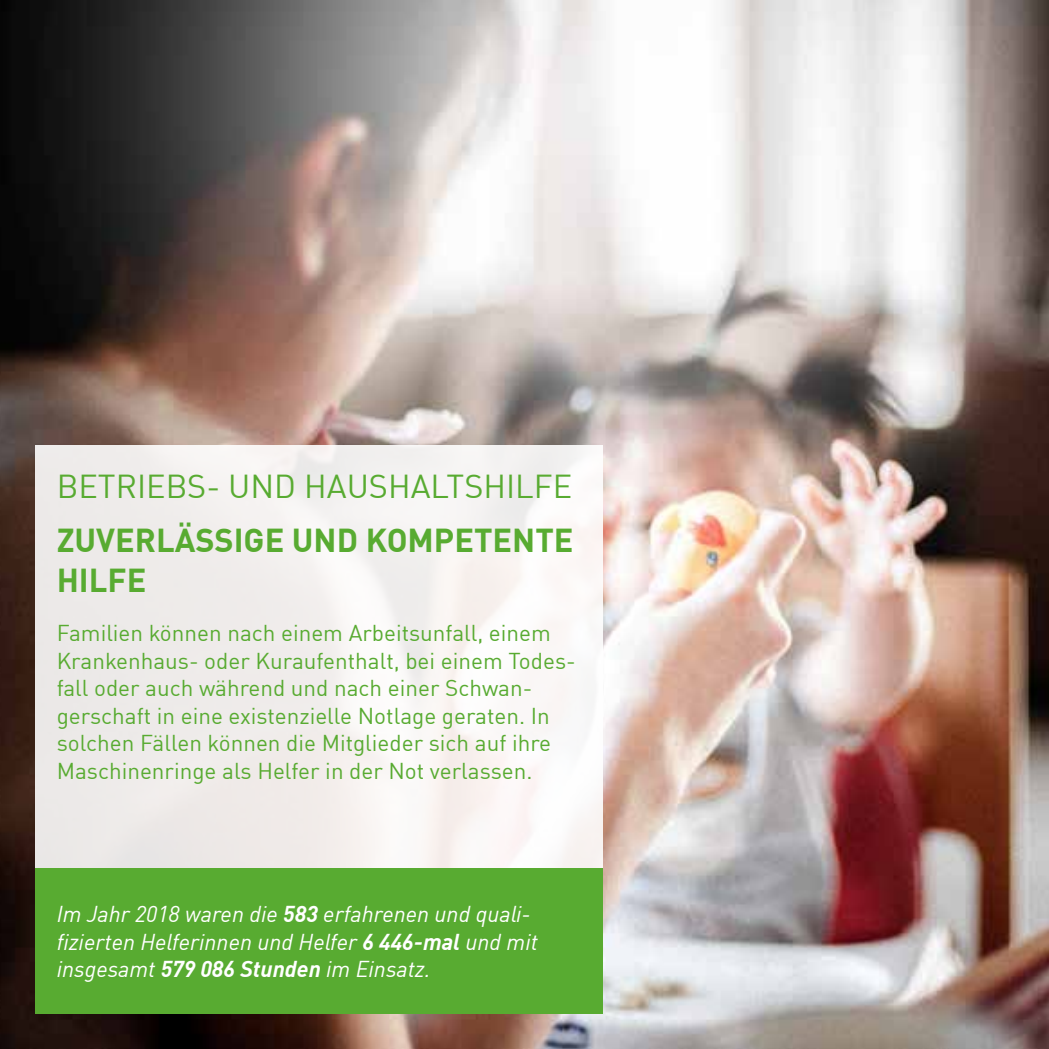
<style>
.page{position:relative;width:1049px;height:1049px;background:#fff}
.page>*{position:absolute;margin:0;border:0;box-sizing:border-box;transform-origin:0 0}
.t1{font:700 32.5px/40px "DIN Offc";color:#58ab31}
.t2{font:32.5px "DIN Offc";color:#58ab31}
.t3{font:22.5px/27.5px "DIN Offc";color:#58ab31}
.t4{font:italic 22.5px/27.5px "DIN Offc";color:#fff}
.s1{font-weight:700}
</style>
<div class="page">
<img style="left:0;top:0;width:1049px;height:1049px">
<div style="left:35px;top:445px;width:568px;height:423px;background:linear-gradient(to right,#ebe7e6,#fcf9f8)"></div>
<div style="left:35px;top:868px;width:568px;height:145px;background:#58ab31"></div>
<h1 class="t2" style="left:57px;top:466px;width:517px">BETRIEBS- UND HAUSHALTSHILFE</h1>
<h1 class="t1" style="left:57px;top:519px;width:518px">ZUVERLÄSSIGE UND KOMPETENTE<br>HILFE</h1>
<p class="t3" style="left:57px;top:619px;width:521px">Familien können nach einem Arbeitsunfall, einem Krankenhaus- oder Kuraufenthalt, bei einem Todes&shy;fall oder auch während und nach einer Schwan&shy;gerschaft in eine existenzielle Notlage geraten. In solchen Fällen können die Mitglieder sich auf ihre Maschinenringe als Helfer in der Not verlassen.</p>
<p class="t4" style="left:57px;top:900px;width:483px">Im Jahr 2018 waren die <span class="s1">583</span> erfahrenen und quali&shy;fizierten Helferinnen und Helfer <span class="s1">6 446-mal</span> und mit insgesamt <span class="s1">579 086 Stunden</span> im Einsatz.</p>
</div>
